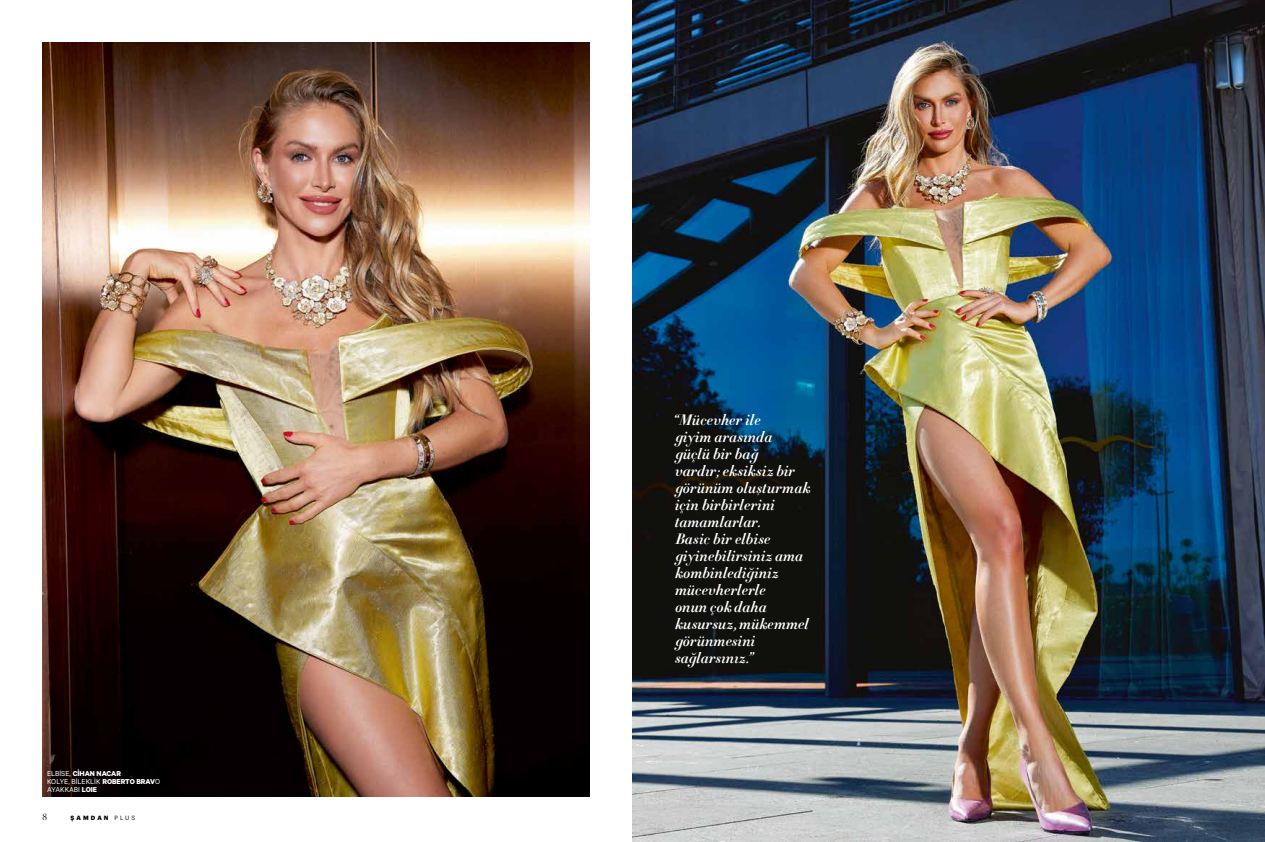
<style>
.page{position:relative;width:1265px;height:842px;background:#fff}
.page>*{position:absolute;margin:0;border:0;box-sizing:border-box;transform-origin:0 0}
.t1{font:15px/17px "Didot Bol Ita Text Lg";letter-spacing:.01em;color:#fff}
.t2{font:9px "Didot LT Std";color:#000}
.t3{font:8px/8px "Calibre";color:#fff}
.t4{font:700 6px "Graphik";letter-spacing:.355em;color:#000}
.s1{font-weight:700}
.s2{font-weight:400}
</style>
<div class="page">
<img style="left:632px;top:0;width:632px;height:842px">
<img style="left:43px;top:43px;width:547px;height:754px">
<p class="t3" style="left:47px;top:770px;width:115px">ELBİSE, <span class="s1">CİHAN NACAR<br></span>KOLYE, BİLEKLİK <span class="s1">ROBERTO BRAV</span>O<br>AYAKKABI <span class="s1">LOIE</span></p>
<p class="t2" style="left:43px;top:811px;width:6px">8</p>
<p class="t4" style="left:71px;top:813px;width:66px">ŞAMDAN <span class="s2">PLUS</span></p>
<p class="t1" style="left:675px;top:412px;width:137px">“Mücevher ile<br>giyim arasında güçlü bir bağ<br>vardır; eksiksiz bir görünüm oluşturmak için birbirlerini tamamlarlar.<br>Basic bir elbise giyinebilirsiniz ama kombinlediğiniz mücevherlerle<br>onun çok daha kusursuz, mükemmel görünmesini sağlarsınız.”</p>
</div>
